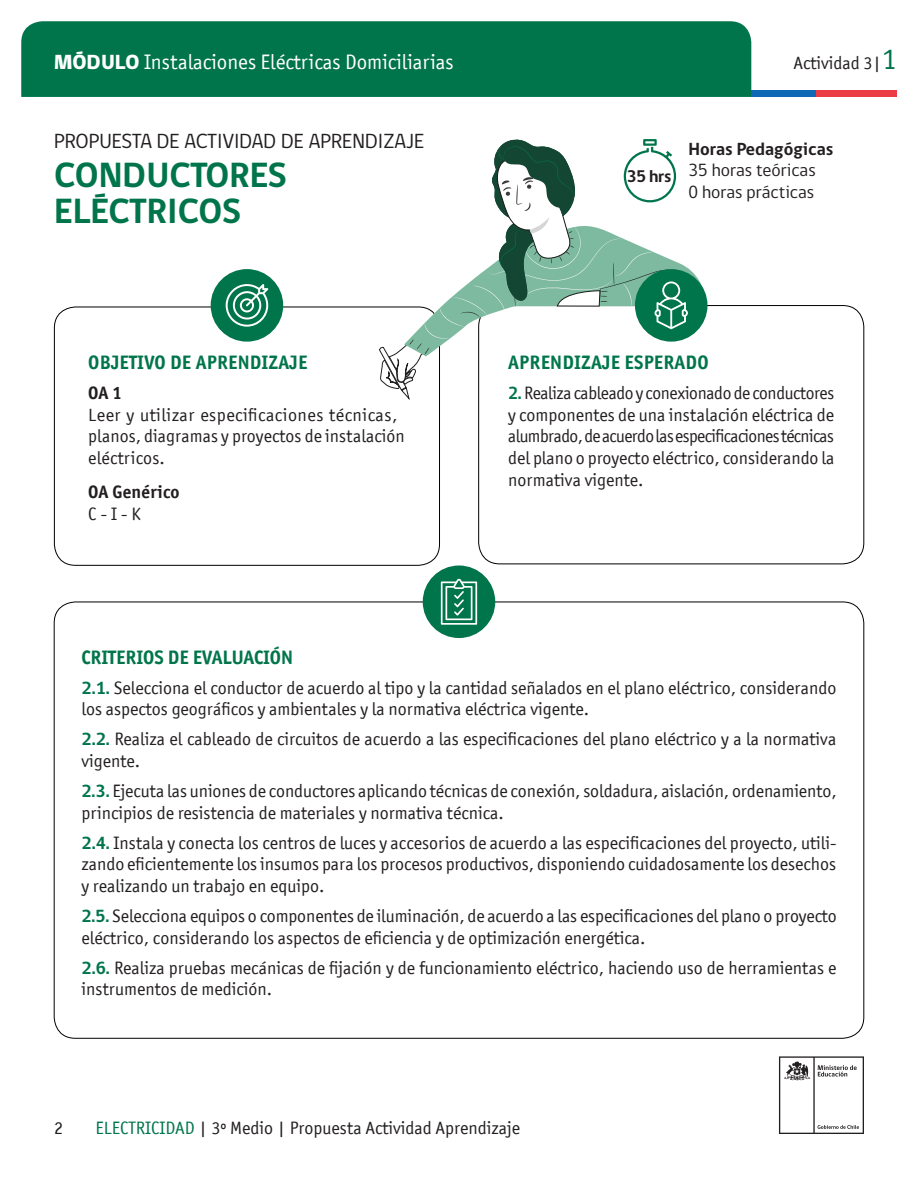
<style>
.page{position:relative;width:918px;height:1188px;background:#fff}
.page>*{position:absolute;margin:0;border:0;box-sizing:border-box;transform-origin:0 0}
.t1{font:700 36px "gob CL";color:#00754b}
.t2{font:21px "Officina San ITC";color:#fff}
.t3{font:21px "gob CL";color:#231f20}
.t4{font:700 19.5px "Officina San ITC";letter-spacing:.01em;color:#00754b}
.t5{font:18px/21.6px "Officina San ITC";color:#231f20}
.t6{font:18px "gob CL";color:#231f20}
.t7{font:700 18px "gob CL";color:#231f20}
.t8{font:700 18px "Officina San ITC";letter-spacing:.01em;color:#231f20}
.t9{font:700 17.25px "gob CL";color:#231f20}
.s1{font-family:"gob CL";font-weight:800}
.s2{font-size:30px;color:#00754b}
.s3{font-family:"gob CL";font-weight:700;color:#00754b}
.s4{color:#00754b}
</style>
<div class="page">
<svg style="left:779px;top:1056px;width:85px;height:78px"></svg>
<div style="left:21px;top:21px;width:730px;height:76px;background:#00754b"></div>
<div style="left:751px;top:90px;width:65px;height:7px;background:#0f69b4"></div>
<div style="left:816px;top:90px;width:81px;height:7px;background:#eb3c46"></div>
<svg style="left:378px;top:139px;width:328px;height:271px"></svg>
<div style="left:211px;top:269px;width:72px;height:73px;background:#00754b;border-radius:50%"></div>
<svg style="left:226px;top:284px;width:42px;height:43px"></svg>
<div style="left:423px;top:566px;width:72px;height:72px;background:#00754b;border-radius:50%"></div>
<svg style="left:441px;top:579px;width:36px;height:46px"></svg>
<p class="t2" style="left:54px;top:50px;width:401px"><span class="s1">MÓDULO</span> Instalaciones Eléctricas Domiciliarias</p>
<p class="t5" style="left:794px;top:52px;width:105px">Actividad 3|<span class="s2">1</span></p>
<p class="t3" style="left:54px;top:127px;width:372px">PROPUESTA DE ACTIVIDAD DE APRENDIZAJE</p>
<p class="t1" style="left:54px;top:150px;width:235px">CONDUCTORES</p>
<p class="t9" style="left:627px;top:164px;width:46px">35 hrs</p>
<p class="t1" style="left:54px;top:186px;width:189px">ELÉCTRICOS</p>
<p class="t7" style="left:688px;top:136px;width:147px">Horas Pedagógicas</p>
<p class="t6" style="left:688px;top:158px;width:129px">35 horas teóricas</p>
<p class="t6" style="left:688px;top:180px;width:127px">0 horas prácticas</p>
<p class="t4" style="left:88px;top:350px;width:221px">OBJETIVO DE APRENDIZAJE</p>
<p class="t8" style="left:88px;top:382px;width:36px">OA 1</p>
<p class="t5" style="left:88px;top:404px;width:318px">Leer y utilizar especificaciones técnicas, planos, diagramas y proyectos de instalación eléctricos.</p>
<p class="t8" style="left:88px;top:481px;width:93px">OA Genérico</p>
<p class="t5" style="left:88px;top:503px;width:54px">C - I - K</p>
<p class="t4" style="left:508px;top:350px;width:202px">APRENDIZAJE ESPERADO</p>
<p class="t5" style="left:508px;top:382px;width:328px;text-align:justify"><span class="s3">2.</span> Realiza cableado y conexionado de conductores y componentes de una instalación eléctrica de alumbrado, de acuerdo las especificaciones técnicas del plano o proyecto eléctrico, considerando la normativa vigente.</p>
<p class="t4" style="left:81px;top:645px;width:213px">CRITERIOS DE EVALUACIÓN</p>
<p class="t5" style="left:81px;top:677px;width:757px"><span class="s3">2.1.</span> Selecciona el conductor de acuerdo al tipo y la cantidad señalados en el plano eléctrico, considerando los aspectos geográficos y ambientales y la normativa eléctrica vigente.</p>
<p class="t5" style="left:81px;top:728px;width:757px"><span class="s3">2.2.</span> Realiza el cableado de circuitos de acuerdo a las especificaciones del plano eléctrico y a la normativa vigente.</p>
<p class="t5" style="left:81px;top:780px;width:757px"><span class="s3">2.3.</span> Ejecuta las uniones de conductores aplicando técnicas de conexión, soldadura, aislación, ordenamiento, principios de resistencia de materiales y normativa técnica.</p>
<p class="t5" style="left:81px;top:832px;width:757px;text-align:justify"><span class="s3">2.4.</span> Instala y conecta los centros de luces y accesorios de acuerdo a las especificaciones del proyecto, utili&shy;zando eficientemente los insumos para los procesos productivos, disponiendo cuidadosamente los desechos y realizando un trabajo en equipo.</p>
<p class="t5" style="left:81px;top:905px;width:757px"><span class="s3">2.5.</span> Selecciona equipos o componentes de iluminación, de acuerdo a las especificaciones del plano o proyecto eléctrico, considerando los aspectos de eficiencia y de optimización energética.</p>
<p class="t5" style="left:81px;top:957px;width:757px"><span class="s3">2.6.</span> Realiza pruebas mecánicas de fijación y de funcionamiento eléctrico, haciendo uso de herramientas e instrumentos de medición.</p>
<p class="t5" style="left:54px;top:1117px;width:10px">2</p>
<p class="t5" style="left:95px;top:1117px;width:426px"><span class="s4">ELECTRICIDAD</span> | 3º Medio | Propuesta Actividad Aprendizaje</p>
</div>
